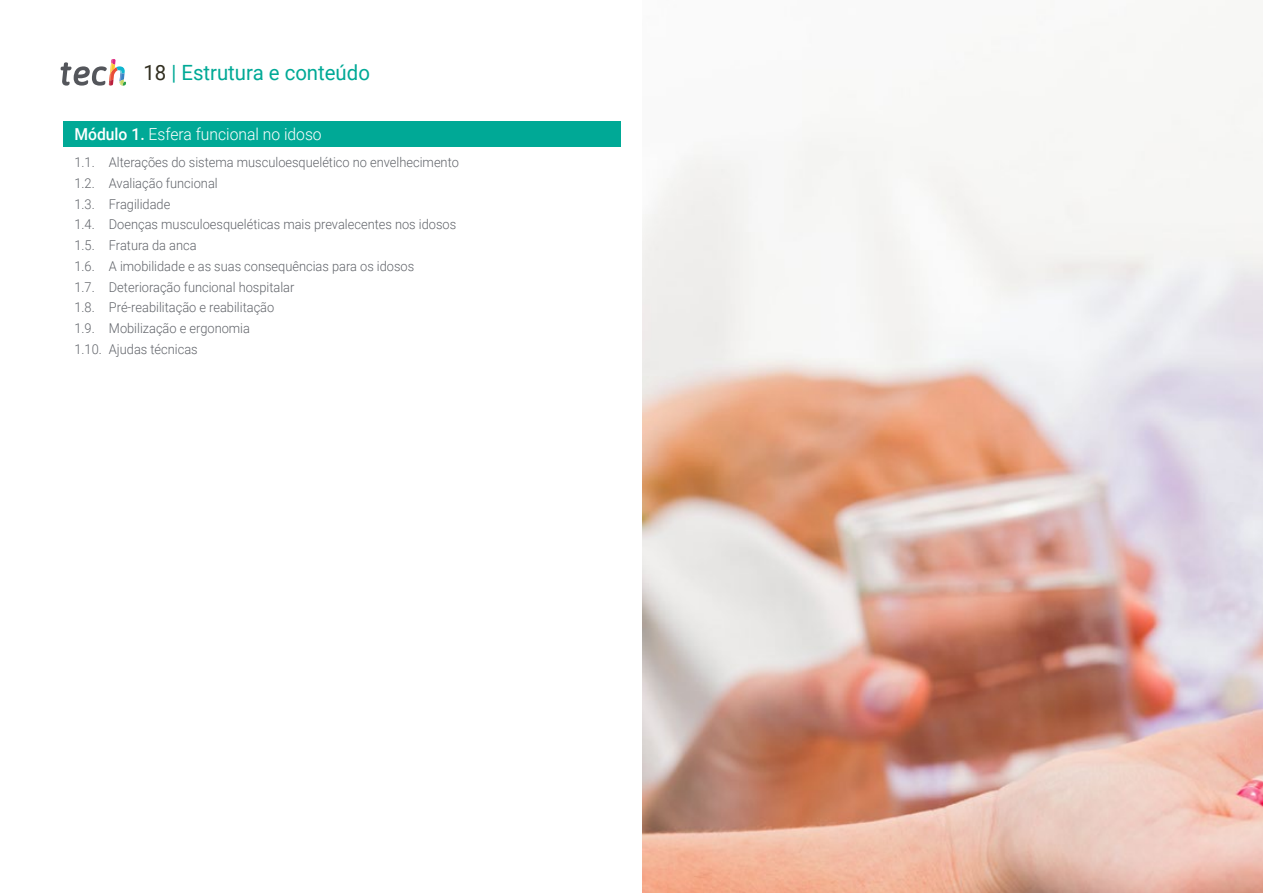
<style>
.page{position:relative;width:1263px;height:893px;background:#fff}
.page>*{position:absolute;margin:0;border:0;box-sizing:border-box;transform-origin:0 0}
.t1{font:21px "Roboto";color:#00a996}
.t2{font:300 16.5px "Roboto";color:#fff;scale:.95 1}
.t3{font:300 13.5px/20.7px "Roboto";color:#61646a;scale:.95 1}
.s1{color:#312e20}
.s2{font-weight:500}
</style>
<div class="page">
<div style="left:63px;top:121px;width:558px;height:25px;background:#00a996"></div>
<img style="left:642px;top:72px;width:621px;height:821px">
<svg style="left:61px;top:59px;width:65px;height:27px"></svg>
<h1 class="t1" style="left:144px;top:57px;width:228px"><span class="s1">18</span> | Estrutura e conteúdo</h1>
<p class="t2" style="left:74px;top:123px;width:262px"><span class="s2">Módulo 1.</span> Esfera funcional no idoso</p>
<p class="t3" style="left:74px;top:151px;width:406px">1.1. Alterações do sistema musculoesquelético no envelhecimento 1.2. Avaliação funcional<br>1.3. Fragilidade<br>1.4. Doenças musculoesqueléticas mais prevalecentes nos idosos 1.5. Fratura da anca<br>1.6. A imobilidade e as suas consequências para os idosos<br>1.7. Deterioração funcional hospitalar<br>1.8. Pré-reabilitação e reabilitação<br>1.9. Mobilização e ergonomia<br>1.10. Ajudas técnicas</p>
</div>
